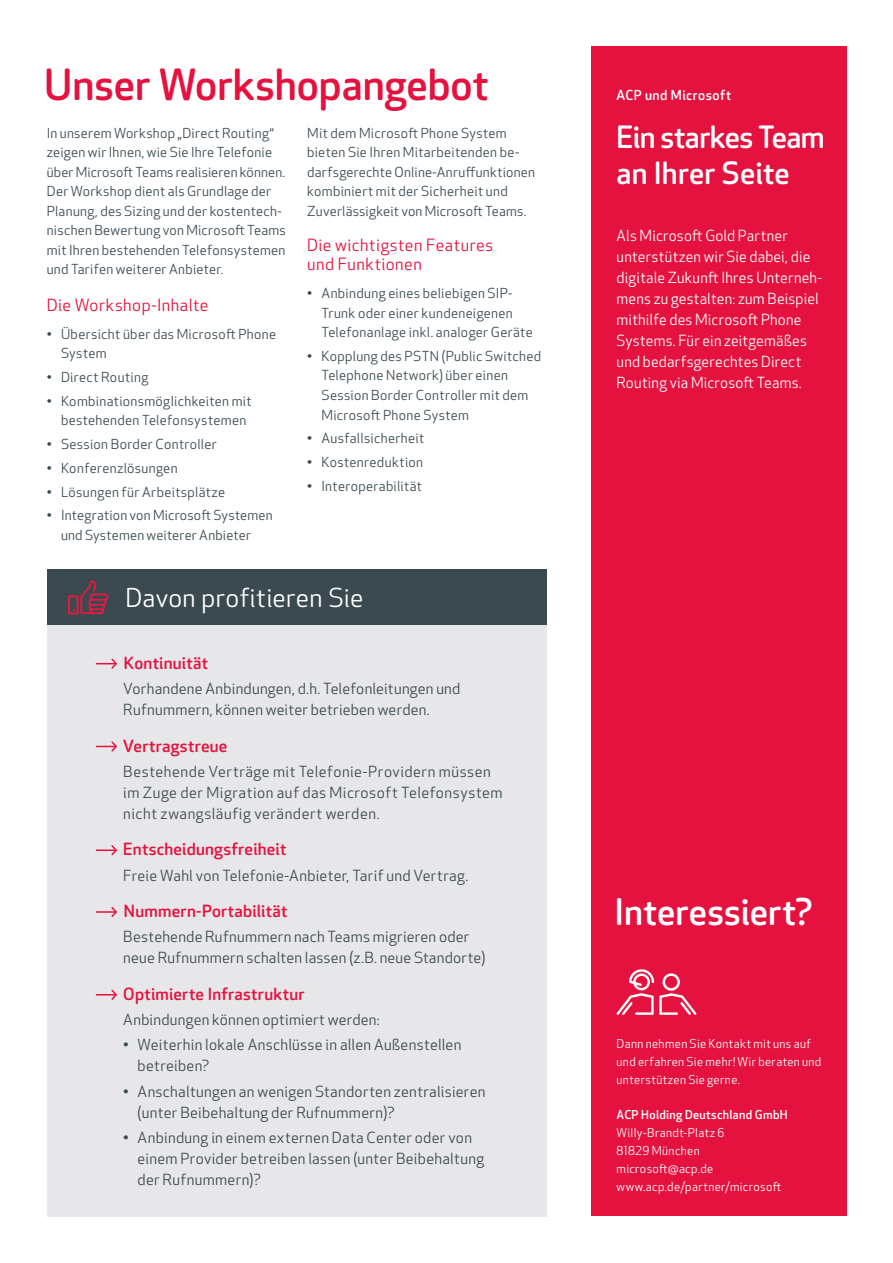
<style>
.page{position:relative;width:893px;height:1263px;background:#fff}
.page>*{position:absolute;margin:0;border:0;box-sizing:border-box;transform-origin:0 0}
.Copy_Large_White{font:500 42px "Apex Rounded";color:#e5113e}
.Copy_Large_White-2{font:500 36px "Apex Rounded";letter-spacing:.005em;color:#fff}
.Copy_Large_White-3{font:500 30px/36px "Apex Rounded";letter-spacing:-.015em;color:#fff}
.Copy_Large_White-4{font:25.5px "Apex Rounded";letter-spacing:.01em;color:#fff}
.t1{font:500 16.5px "Apex Rounded";letter-spacing:.015em;color:#e5113e}
.t2{font:16.5px/19.5px "Apex New";letter-spacing:.03em;color:#e5113e}
.t3{font:15px/21px "Apex New";letter-spacing:.02em;color:#3b4951}
.t4{font:15px/21px "Apex New";letter-spacing:.015em;color:#fff}
.t5{font:13.5px/19.5px "Apex New";letter-spacing:.02em;color:#3b4951}
.Copy_Large_White-5{font:500 13.5px "Apex Rounded";letter-spacing:.035em;color:#fff}
.t6{font:12px/18px "Apex New";letter-spacing:.03em;color:#fff}
.t7{font:500 12px "Apex New";letter-spacing:.025em;color:#fff}
</style>
<div class="page">
<div style="left:591px;top:47px;width:255px;height:1169px;background:#e5113e"></div>
<svg style="left:616px;top:969px;width:80px;height:46px"></svg>
<div style="left:663px;top:973px;width:17px;height:18px;border:3px solid #fff;border-radius:50%"></div>
<div style="left:47px;top:625px;width:499px;height:591px;background:#e7e7e9"></div>
<div style="left:47px;top:570px;width:499px;height:55px;background:#3b4951"></div>
<svg style="left:96px;top:658px;width:21px;height:11px"></svg>
<svg style="left:96px;top:741px;width:21px;height:11px"></svg>
<svg style="left:111px;top:845px;width:6px;height:11px"></svg>
<hr style="left:96px;top:849px;width:20px;height:2px;background:#e5113e">
<svg style="left:111px;top:907px;width:6px;height:10px"></svg>
<hr style="left:96px;top:911px;width:20px;height:2px;background:#e5113e">
<svg style="left:96px;top:989px;width:21px;height:11px"></svg>
<svg style="left:68px;top:580px;width:41px;height:34px"></svg>
<p class="Copy_Large_White" style="left:45px;top:60px;width:445px">Unser Workshopangebot</p>
<p class="t5" style="left:47px;top:123px;width:241px">In unserem Workshop „Direct Routing“ zeigen wir Ihnen, wie Sie Ihre Telefonie über Microsoft Teams realisieren können.<br>Der Workshop dient als Grundlage der Planung, des Sizing und der kostentech&shy;nischen Bewertung von Microsoft Teams mit Ihren bestehenden Telefonsystemen und Tarifen weiterer Anbieter.</p>
<p class="t2" style="left:47px;top:295px;width:163px">Die Workshop-Inhalte</p>
<p class="t5" style="left:61px;top:324px;width:217px;text-indent:-14px">• Übersicht über das Microsoft Phone<br>System</p>
<p class="t5" style="left:47px;top:367px;width:103px">• Direct Routing</p>
<p class="t5" style="left:61px;top:391px;width:192px;text-indent:-14px">• Kombinationsmöglichkeiten mit bestehenden Telefonsystemen</p>
<p class="t5" style="left:47px;top:434px;width:172px">• Session Border Controller</p>
<p class="t5" style="left:47px;top:458px;width:132px">• Konferenzlösungen</p>
<p class="t5" style="left:47px;top:482px;width:180px">• Lösungen für Arbeitsplätze</p>
<p class="t5" style="left:47px;top:506px;width:227px;text-align:center">• Integration von Microsoft Systemen und Systemen weiterer Anbieter</p>
<p class="t5" style="left:307px;top:123px;width:229px">Mit dem Microsoft Phone System bieten Sie Ihren Mitarbeitenden be&shy;darfsgerechte Online-Anruffunktionen kombiniert mit der Sicherheit und Zuverlässigkeit von Microsoft Teams.</p>
<p class="t2" style="left:307px;top:235px;width:187px">Die wichtigsten Features und Funktionen</p>
<p class="t5" style="left:321px;top:284px;width:213px;text-indent:-14px">• Anbindung eines beliebigen SIP-<br>Trunk oder einer kundeneigenen<br>Telefonanlage inkl. analoger Geräte</p>
<p class="t5" style="left:321px;top:346px;width:221px;text-indent:-14px">• Kopplung des PSTN (Public Switched<br>Telephone Network) über einen<br>Session Border Controller mit dem<br>Microsoft Phone System</p>
<p class="t5" style="left:307px;top:429px;width:118px">• Ausfallsicherheit</p>
<p class="t5" style="left:307px;top:452px;width:117px">• Kostenreduktion</p>
<p class="t5" style="left:307px;top:476px;width:116px">• Interoperabilität</p>
<p class="Copy_Large_White-4" style="left:125px;top:583px;width:240px">Davon profitieren Sie</p>
<p class="t1" style="left:124px;top:653px;width:86px">Kontinuität</p>
<p class="t3" style="left:123px;top:678px;width:339px">Vorhandene Anbindungen, d.h. Telefonleitungen und<br>Rufnummern, können weiter betrieben werden.</p>
<p class="t1" style="left:123px;top:736px;width:106px">Vertragstreue</p>
<p class="t3" style="left:123px;top:761px;width:381px">Bestehende Verträge mit Telefonie-Providern müssen im Zuge der Migration auf das Microsoft Telefonsystem nicht zwangsläufig verändert werden.</p>
<p class="t1" style="left:123px;top:840px;width:165px">Entscheidungsfreiheit</p>
<p class="t3" style="left:123px;top:865px;width:347px">Freie Wahl von Telefonie-Anbieter, Tarif und Vertrag.</p>
<p class="t1" style="left:124px;top:902px;width:165px">Nummern-Portabilität</p>
<p class="t3" style="left:123px;top:926px;width:364px">Bestehende Rufnummern nach Teams migrieren oder neue Rufnummern schalten lassen (z.B. neue Standorte)</p>
<p class="t1" style="left:123px;top:984px;width:183px">Optimierte Infrastruktur</p>
<p class="t3" style="left:123px;top:1009px;width:258px">Anbindungen können optimiert werden:</p>
<p class="t3" style="left:138px;top:1034px;width:325px;text-indent:-14px">• Weiterhin lokale Anschlüsse in allen Außenstellen betreiben?</p>
<p class="t3" style="left:138px;top:1081px;width:349px;text-indent:-14px">• Anschaltungen an wenigen Standorten zentralisieren (unter Beibehaltung der Rufnummern)?</p>
<p class="t3" style="left:138px;top:1127px;width:348px;text-indent:-14px">• Anbindung in einem externen Data Center oder von einem Provider betreiben lassen (unter Beibehaltung der Rufnummern)?</p>
<p class="Copy_Large_White-5" style="left:617px;top:87px;width:116px">ACP und Microsoft</p>
<p class="Copy_Large_White-3" style="left:617px;top:120px;width:210px">Ein starkes Team an Ihrer Seite</p>
<p class="t4" style="left:617px;top:225px;width:207px">Als Microsoft Gold Partner unterstützen wir Sie dabei, die digitale Zukunft Ihres Unterneh&shy;mens zu gestalten: zum Beispiel mithilfe des Microsoft Phone<br>Systems. Für ein zeitgemäßes und bedarfsgerechtes Direct<br>Routing via Microsoft Teams.</p>
<p class="Copy_Large_White-2" style="left:614px;top:892px;width:200px">Interessiert?</p>
<p class="t6" style="left:617px;top:1035px;width:206px">Dann nehmen Sie Kontakt mit uns auf und erfahren Sie mehr! Wir beraten und unterstützen Sie gerne.</p>
<p class="t7" style="left:617px;top:1107px;width:173px">ACP Holding Deutschland GmbH</p>
<p class="t6" style="left:617px;top:1124px;width:109px">Willy-Brandt-Platz 6</p>
<p class="t6" style="left:617px;top:1142px;width:85px">81829 München</p>
<p class="t6" style="left:617px;top:1160px;width:98px">microsoft@acp.de</p>
<p class="t6" style="left:617px;top:1178px;width:166px">www.acp.de/partner/microsoft</p>
</div>
